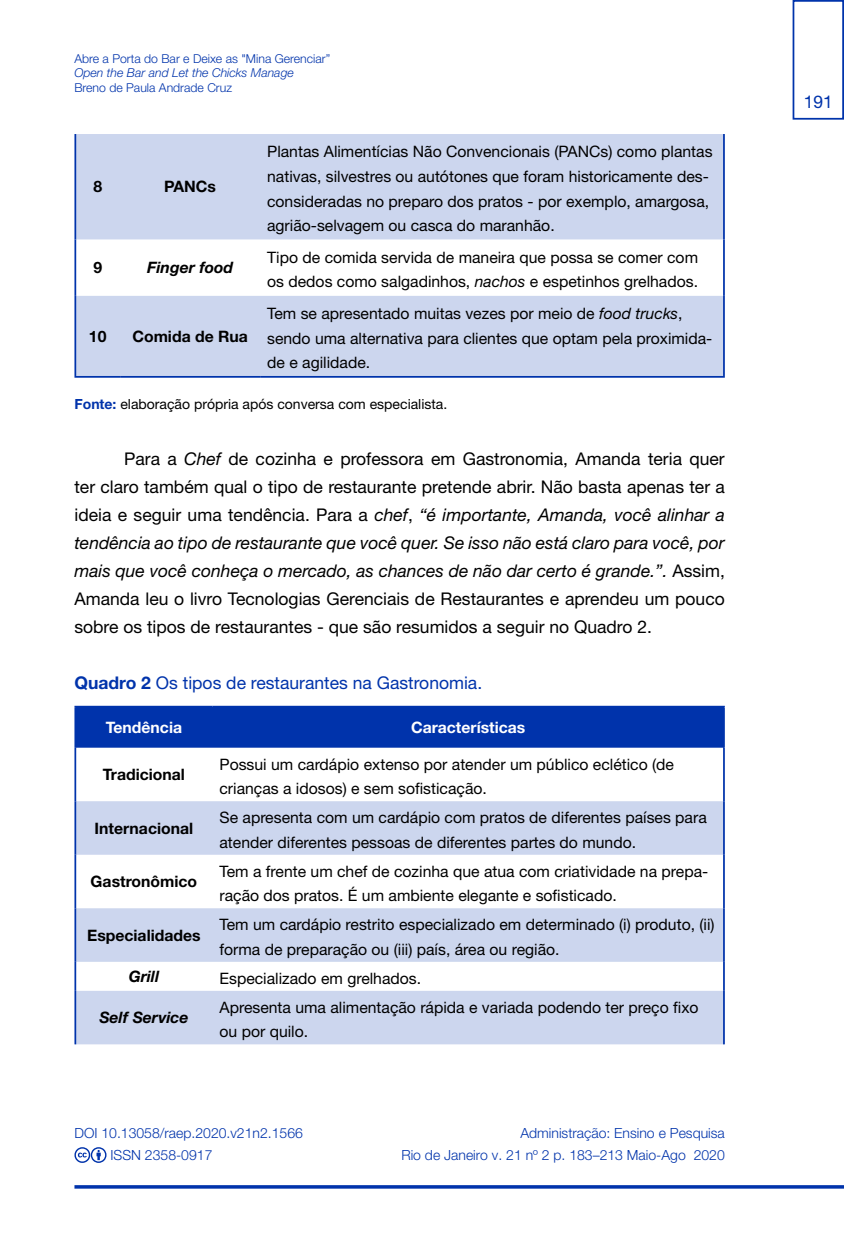
<style>
.page{position:relative;width:844px;height:1241px;background:#fff}
.page>*{position:absolute;margin:0;border:0;box-sizing:border-box;transform-origin:0 0}
.t1{font:17.5px/28px "Helvetica Neue";color:#000;text-align:justify}
.t2{font:17.5px "Helvetica Neue";color:#0033ab}
.t3{font:15.75px/24.5px "Helvetica Neue";color:#000}
.t4{font:700 15.75px "Helvetica Neue";color:#000}
.t5{font:italic 700 15.75px "Helvetica Neue";color:#000}
.t6{font:700 15.75px "Helvetica Neue";color:#fff}
.t7{font:300 14px/21.7px "Helvetica Neue";color:#0033ab;text-align:right}
.t8{font:14px "Helvetica Neue";color:#000}
.t9{font:300 12.25px "Helvetica Neue";color:#0033ab}
.t10{font:italic 300 12.25px "Helvetica Neue";color:#0033ab}
.s1{font-style:italic}
.s2{font-weight:700;color:#0033ab}
.s3{font-weight:700}
</style>
<div class="page">
<svg style="left:74px;top:1185px;width:769px;height:3px;fill:#0033ab"></svg>
<svg style="left:74px;top:1147px;width:32px;height:15px"></svg>
<div style="left:792px;top:0;width:51px;height:120px;border:2px solid #0033ab"></div>
<svg style="left:76px;top:134px;width:647px;height:242px;fill:#ccd6ee"></svg>
<hr style="left:74px;top:134px;width:2px;height:105px;background:#0033ab">
<hr style="left:723px;top:134px;width:1px;height:105px;background:#0033ab">
<hr style="left:74px;top:239px;width:2px;height:57px;background:#0033ab">
<hr style="left:723px;top:239px;width:1px;height:57px;background:#0033ab">
<hr style="left:74px;top:296px;width:2px;height:80px;background:#0033ab">
<hr style="left:723px;top:296px;width:1px;height:80px;background:#0033ab">
<hr style="left:74px;top:376px;width:46px;height:1px;background:#0033ab">
<hr style="left:120px;top:376px;width:140px;height:1px;background:#0033ab">
<hr style="left:260px;top:376px;width:464px;height:1px;background:#0033ab">
<div style="left:76px;top:707px;width:647px;height:40px;background:#0033ab"></div>
<svg style="left:76px;top:801px;width:647px;height:243px;fill:#ccd6ee"></svg>
<hr style="left:74px;top:705px;width:138px;height:2px;background:#0033ab">
<hr style="left:74px;top:707px;width:2px;height:40px;background:#0033ab">
<hr style="left:212px;top:705px;width:512px;height:2px;background:#0033ab">
<hr style="left:723px;top:707px;width:1px;height:40px;background:#0033ab">
<hr style="left:74px;top:747px;width:2px;height:54px;background:#0033ab">
<hr style="left:723px;top:747px;width:1px;height:54px;background:#0033ab">
<hr style="left:74px;top:801px;width:2px;height:53px;background:#0033ab">
<hr style="left:723px;top:801px;width:1px;height:53px;background:#0033ab">
<hr style="left:74px;top:854px;width:2px;height:54px;background:#0033ab">
<hr style="left:723px;top:854px;width:1px;height:54px;background:#0033ab">
<hr style="left:74px;top:908px;width:2px;height:53px;background:#0033ab">
<hr style="left:723px;top:908px;width:1px;height:53px;background:#0033ab">
<hr style="left:74px;top:961px;width:2px;height:29px;background:#0033ab">
<svg style="left:723px;top:961px;width:1px;height:29px"></svg>
<hr style="left:74px;top:990px;width:2px;height:54px;background:#0033ab">
<hr style="left:723px;top:990px;width:1px;height:54px;background:#0033ab">
<p class="t9" style="left:74px;top:48px;width:257px">Abre a Porta do Bar e Deixe as "Mina Gerenciar”</p>
<p class="t10" style="left:74px;top:63px;width:221px">Open the Bar and Let the Chicks Manage</p>
<p class="t9" style="left:74px;top:78px;width:159px">Breno de Paula Andrade Cruz</p>
<p class="t4" style="left:93px;top:177px;width:10px">8</p>
<p class="t4" style="left:164px;top:177px;width:53px">PANCs</p>
<p class="t3" style="left:267px;top:140px;width:447px">Plantas Alimentícias Não Convencionais (PANCs) como plantas nativas, silvestres ou autótones que foram historicamente des&shy;consideradas no preparo dos pratos - por exemplo, amargosa, agrião-selvagem ou casca do maranhão.</p>
<p class="t4" style="left:93px;top:258px;width:10px">9</p>
<p class="t5" style="left:147px;top:258px;width:88px">Finger food</p>
<p class="t3" style="left:267px;top:246px;width:432px">Tipo de comida servida de maneira que possa se comer com os dedos como salgadinhos, <span class="s1">nachos</span> e espetinhos grelhados.</p>
<p class="t3" style="left:267px;top:302px;width:446px">Tem se apresentado muitas vezes por meio de <span class="s1">food trucks</span>, sendo uma alternativa para clientes que optam pela proximida&shy;de e agilidade.</p>
<p class="t8" style="left:74px;top:393px;width:374px"><span class="s2">Fonte:</span> elaboração própria após conversa com especialista.</p>
<p class="t4" style="left:89px;top:326px;width:19px">10</p>
<p class="t4" style="left:132px;top:326px;width:117px">Comida de Rua</p>
<p class="t1" style="left:74px;top:445px;width:651px;text-indent:50px">Para a <span class="s1">Chef</span> de cozinha e professora em Gastronomia, Amanda teria quer ter claro também qual o tipo de restaurante pretende abrir. Não basta apenas ter a ideia e seguir uma tendência. Para a <span class="s1">chef</span>, <span class="s1">“é importante, Amanda, você alinhar a tendência ao tipo de restaurante que você quer. Se isso não está claro para você, por mais que você conheça o mercado, as chances de não dar certo é grande.”.</span> Assim, Amanda leu o livro Tecnologias Gerenciais de Restaurantes e aprendeu um pouco sobre os tipos de restaurantes - que são resumidos a seguir no Quadro 2.</p>
<p class="t2" style="left:74px;top:670px;width:409px"><span class="s3">Quadro 2</span> Os tipos de restaurantes na Gastronomia.</p>
<p class="t6" style="left:106px;top:717px;width:78px">Tendência</p>
<p class="t6" style="left:411px;top:717px;width:116px">Características</p>
<p class="t4" style="left:103px;top:764px;width:84px">Tradicional</p>
<p class="t3" style="left:219px;top:752px;width:456px">Possui um cardápio extenso por atender um público eclético (de crianças a idosos) e sem sofisticação.</p>
<p class="t4" style="left:95px;top:818px;width:100px">Internacional</p>
<p class="t3" style="left:219px;top:806px;width:488px">Se apresenta com um cardápio com pratos de diferentes países para atender diferentes pessoas de diferentes partes do mundo.</p>
<p class="t4" style="left:91px;top:871px;width:108px">Gastronômico</p>
<p class="t3" style="left:219px;top:859px;width:490px">Tem a frente um chef de cozinha que atua com criatividade na prepa&shy;ração dos pratos. É um ambiente elegante e sofisticado.</p>
<p class="t4" style="left:87px;top:925px;width:115px">Especialidades</p>
<p class="t3" style="left:219px;top:913px;width:496px">Tem um cardápio restrito especializado em determinado (i) produto, (ii) forma de preparação ou (iii) país, área ou região.</p>
<p class="t5" style="left:129px;top:966px;width:32px">Grill</p>
<p class="t3" style="left:219px;top:966px;width:203px">Especializado em grelhados.</p>
<p class="t5" style="left:99px;top:1007px;width:90px">Self Service</p>
<p class="t3" style="left:219px;top:995px;width:480px">Apresenta uma alimentação rápida e variada podendo ter preço fixo ou por quilo.</p>
<p class="t7" style="left:110px;top:1120px;width:194px;text-align:left;text-indent:-36px">DOI 10.13058/raep.2020.v21n2.1566<br>ISSN 2358-0917</p>
<p class="t7" style="left:401px;top:1120px;width:325px">Administração: Ensino e Pesquisa<br>Rio de Janeiro v. 21 nº 2 p. 183–213 Maio-Ago 2020</p>
<p class="t2" style="left:803px;top:89px;width:31px">191</p>
</div>
